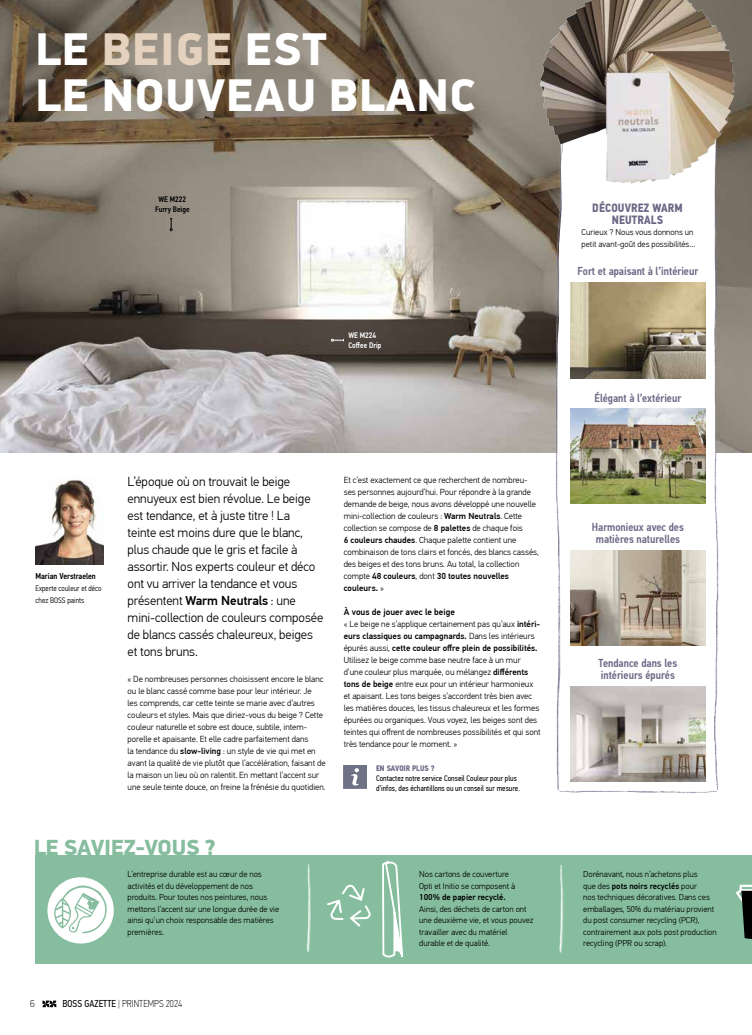
<style>
.page{position:relative;width:752px;height:1035px;background:#fff}
.page>*{position:absolute;margin:0;border:0;box-sizing:border-box;transform-origin:0 0}
.t1{font:900 46px/46px "PFDIN Display Pro";letter-spacing:.02em;color:#fff}
.t2{font:900 22px "PFDIN Display Pro";letter-spacing:-.01em;color:#85bd9e}
.t3{font:300 13px/17px "PF Din Text Pro";letter-spacing:-.005em;color:#000}
.t4{font:700 12px/12px "PF Din Text Cond Pro";letter-spacing:.01em;color:#6a6885;text-align:center}
.t5{font:500 11.5px/12px "PF Din Text Cond Pro";color:#6a6885}
.t6{font:100 10px "PF Din Text Cond Pro";letter-spacing:.005em;color:#000}
.t7{font:100 10px "PFDIN Display Pro";color:#000}
.t8{font:500 9px "PF Din Text Pro";color:#000}
.t9{font:300 8.8px/12px "PF Din Text Pro";color:#000}
.t10{font:300 8.5px/11.5px "PF Din Text Pro";color:#000}
.t11{font:500 8.5px "PF Din Text Pro";color:#000}
.t12{font:500 8.5px "PF Din Text Cond Pro";color:#000}
.t13{font:8px/10px "PF Din Text Cond Pro";color:#000}
.t14{font:300 8px/12px "PF Din Text Cond Pro";letter-spacing:.005em;color:#000}
.t15{font:500 8px/9.6px "PF Din Text Cond Pro";color:#000;text-align:center}
.t16{font:500 8px/9.6px "PF Din Text Cond Pro";color:#fff}
.t17{font:700 8px "PF Din Text Cond Pro";color:#6a6885}
.s1{color:#e4d2be}
.s2{font-weight:500}
.s3{font-weight:400}
</style>
<div class="page">
<img style="left:0;top:0;width:751px;height:452px">
<svg style="left:42px;top:1000px;width:14px;height:7px"></svg>
<div style="left:35px;top:855px;width:716px;height:109px;background:#85bd9e"></div>
<img style="left:35px;top:480px;width:68px;height:85px">
<img style="left:306px;top:864px;width:5px;height:89px">
<img style="left:559px;top:864px;width:5px;height:89px">
<img style="left:343px;top:765px;width:23px;height:23px">
<svg style="left:351px;top:768px;width:8px;height:17px"></svg>
<svg style="left:170px;top:218px;width:2px;height:13px"></svg>
<svg style="left:736px;top:884px;width:15px;height:55px"></svg>
<svg style="left:382px;top:861px;width:22px;height:96px"></svg>
<svg style="left:327px;top:884px;width:44px;height:43px"></svg>
<svg style="left:47px;top:877px;width:67px;height:67px"></svg>
<img style="left:544px;top:191px;width:199px;height:602px">
<img style="left:476px;top:0;width:275px;height:191px">
<svg style="left:331px;top:339px;width:13px;height:2px"></svg>
<h1 class="t1" style="left:36px;top:28px;width:441px">LE <span class="s1">BEIGE</span> EST<br>LE NOUVEAU BLANC</h1>
<p class="t15" style="left:155px;top:195px;width:36px">WE M222<br>Furry Beige</p>
<h3 class="t4" style="left:592px;top:202px;width:92px">DÉCOUVREZ WARM<br>NEUTRALS</h3>
<p class="t10" style="left:581px;top:226px;width:115px">Curieux ? Nous vous donnons un petit avant-goût des possibilités…</p>
<p class="t16" style="left:348px;top:330px;width:35px">WE M224<br>Coffee Drip</p>
<p class="t12" style="left:35px;top:570px;width:62px">Marian Verstraelen</p>
<p class="t14" style="left:35px;top:582px;width:68px">Experte couleur et déco chez BOSS paints</p>
<p class="t3" style="left:127px;top:473px;width:197px">L’époque où on trouvait le beige ennuyeux est bien révolue. Le beige est tendance, et à juste titre ! La<br>teinte est moins dure que le blanc, plus chaude que le gris et facile à assortir. Nos experts couleur et déco ont vu arriver la tendance et vous présentent <span class="s2">Warm Neutrals</span> : une mini-collection de couleurs composée de blancs cassés chaleureux, beiges et tons bruns.</p>
<p class="t9" style="left:127px;top:673px;width:199px">« De nombreuses personnes choisissent encore le blanc ou le blanc cassé comme base pour leur intérieur. Je<br>les comprends, car cette teinte se marie avec d’autres couleurs et styles. Mais que diriez-vous du beige ? Cette couleur naturelle et sobre est douce, subtile, intem&shy;porelle et apaisante. Et elle cadre parfaitement dans<br>la tendance du <span class="s2">slow-living</span> : un style de vie qui met en avant la qualité de vie plutôt que l’accélération, faisant de la maison un lieu où on ralentit. En mettant l’accent sur une seule teinte douce, on freine la frénésie du quotidien.</p>
<p class="t9" style="left:343px;top:474px;width:197px">Et c’est exactement ce que recherchent de nombreu&shy;ses personnes aujourd’hui. Pour répondre à la grande demande de beige, nous avons développé une nouvelle mini-collection de couleurs : <span class="s2">Warm Neutrals</span>. Cette collection se compose de <span class="s2">8 palettes</span> de chaque fois<br><span class="s2">6 couleurs chaudes</span>. Chaque palette contient une combinaison de tons clairs et foncés, des blancs cassés, des beiges et des tons bruns. Au total, la collection compte <span class="s2">48 couleurs</span>, dont <span class="s2">30 toutes nouvelles couleurs.</span> »</p>
<p class="t8" style="left:343px;top:606px;width:113px">À vous de jouer avec le beige</p>
<p class="t9" style="left:343px;top:618px;width:198px">« Le beige ne s’applique certainement pas qu’aux <span class="s2">intéri&shy;eurs classiques ou campagnards.</span> Dans les intérieurs épurés aussi, <span class="s2">cette couleur offre plein de possibilités.<br></span>Utilisez le beige comme base neutre face à un mur d’une couleur plus marquée, ou mélangez <span class="s2">différents tons de beige</span> entre eux pour un intérieur harmonieux et apaisant. Les tons beiges s’accordent très bien avec les matières douces, les tissus chaleureux et les formes épurées ou organiques. Vous voyez, les beiges sont des teintes qui offrent de nombreuses possibilités et qui sont très tendance pour le moment. »</p>
<p class="t17" style="left:376px;top:763px;width:60px">EN SAVOIR PLUS ?</p>
<p class="t13" style="left:376px;top:773px;width:145px">Contactez notre service Conseil Couleur pour plus d’infos, des échantillons ou un conseil sur mesure.</p>
<h2 class="t2" style="left:34px;top:834px;width:183px">LE SAVIEZ-VOUS ?</h2>
<p class="t10" style="left:127px;top:869px;width:153px">L’entreprise durable est au cœur de nos activités et du développement de nos produits. Pour toutes nos peintures, nous mettons l’accent sur une longue durée de vie ainsi qu’un choix responsable des matières premières.</p>
<p class="t10" style="left:419px;top:869px;width:97px">Nos cartons de couverture<br>Opti et Initio se composent à</p>
<p class="t11" style="left:419px;top:892px;width:88px">100% de papier recyclé.</p>
<p class="t10" style="left:419px;top:903px;width:116px">Ainsi, des déchets de carton ont une deuxième vie, et vous pouvez travailler avec du matériel durable et de qualité.</p>
<p class="t7" style="left:30px;top:998px;width:6px">6</p>
<p class="t6" style="left:62px;top:998px;width:121px"><span class="s3">BOSS GAZETTE</span> | PRINTEMPS 2024</p>
<h3 class="t5" style="left:577px;top:265px;width:122px">Fort et apaisant à l’intérieur</h3>
<h3 class="t5" style="left:594px;top:392px;width:88px">Élégant à l’extérieur</h3>
<h3 class="t5" style="left:591px;top:521px;width:93px;text-align:center">Harmonieux avec des matières naturelles</h3>
<h3 class="t5" style="left:598px;top:657px;width:80px">Tendance dans les intérieurs épurés</h3>
<p class="t10" style="left:583px;top:869px;width:135px">Dorénavant, nous n’achetons plus<br>que des <span class="s2">pots noirs recyclés</span> pour<br>nos techniques décoratives. Dans ces emballages, 50% du matériau provient du post consumer recycling (PCR), contrairement aux pots post production recycling (PPR ou scrap).</p>
</div>
